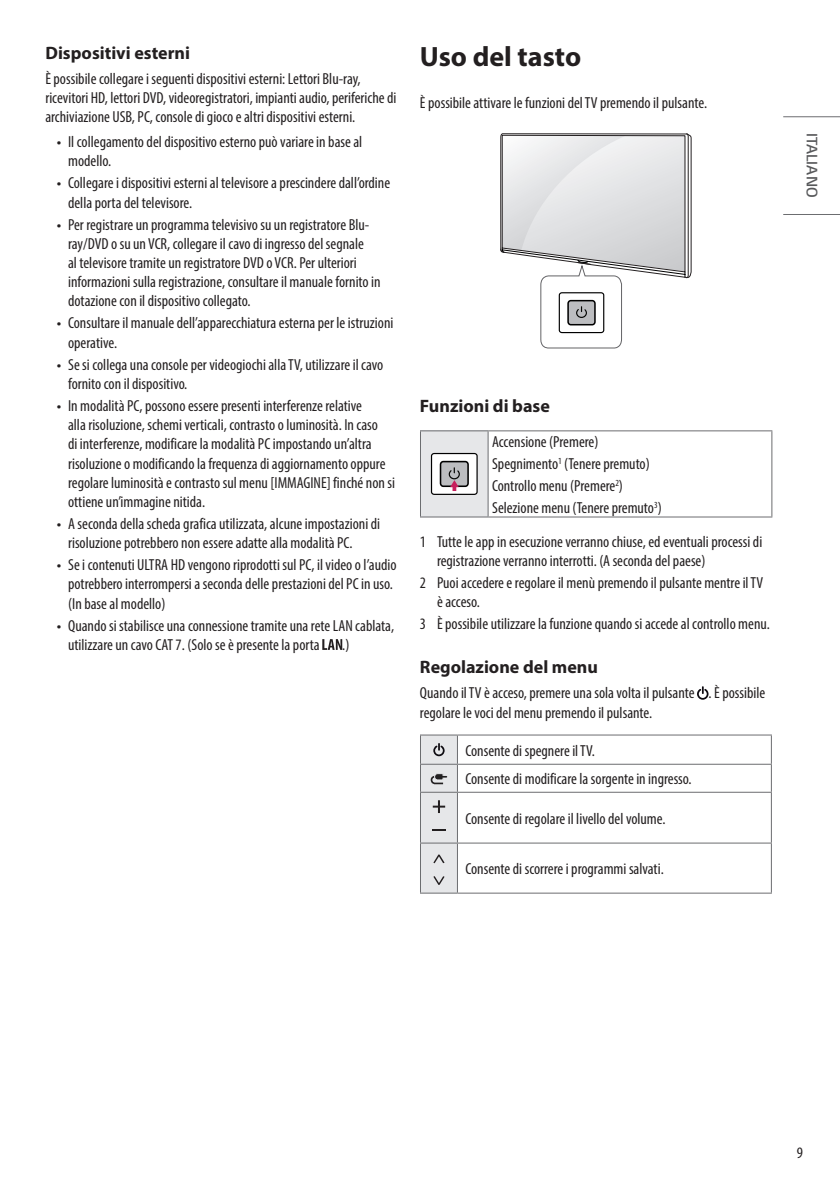
<style>
.page{position:relative;width:840px;height:1191px;background:#fff}
.page>*{position:absolute;margin:0;border:0;box-sizing:border-box;transform-origin:0 0}
.Title1{font:700 28px "Myriad Pro";color:#231f20}
.Title3{font:700 18px "Myriad Pro";color:#231f20}
.Body{font:condensed 16px/19.2px "Myriad Pro";color:#231f20}
.t1{font:600 16px "LG Smart";color:#57585a}
.s1{font-family:"LG Smart";font-stretch:normal}
</style>
<div class="page">
<hr style="left:782px;top:116px;width:57px;height:1px;background:#6c6d70">
<hr style="left:782px;top:214px;width:57px;height:1px;background:#6c6d70">
<svg style="left:322px;top:639px;width:20px;height:11px"></svg>
<svg style="left:500px;top:133px;width:191px;height:216px"></svg>
<div style="left:420px;top:431px;width:68px;height:86px;background:#e6e7e9"></div>
<hr style="left:420px;top:430px;width:68px;height:1px;background:#6c6d70">
<hr style="left:420px;top:431px;width:1px;height:85px;background:#6c6d70">
<hr style="left:420px;top:516px;width:68px;height:1px;background:#6c6d70">
<hr style="left:488px;top:430px;width:284px;height:1px;background:#6c6d70">
<hr style="left:487px;top:431px;width:1px;height:85px;background:#6c6d70">
<hr style="left:771px;top:431px;width:1px;height:85px;background:#6c6d70">
<hr style="left:488px;top:516px;width:284px;height:1px;background:#6c6d70">
<div style="left:431px;top:453px;width:46px;height:41px;background:#fff;border-radius:3px"></div>
<div style="left:430px;top:453px;width:47px;height:42px;border:1px solid #000;border-radius:3px"></div>
<div style="left:440px;top:461px;width:28px;height:25px;background:#bcbdc0;border-radius:3px"></div>
<div style="left:439px;top:461px;width:29px;height:26px;border:2px solid #000;border-radius:3px"></div>
<svg style="left:448px;top:467px;width:12px;height:24px"></svg>
<svg style="left:697px;top:686px;width:11px;height:13px"></svg>
<hr style="left:457px;top:734px;width:314px;height:1px;background:#6c6d70">
<hr style="left:457px;top:763px;width:314px;height:1px;background:#6c6d70">
<svg style="left:770px;top:735px;width:1px;height:56px"></svg>
<hr style="left:457px;top:791px;width:314px;height:1px;background:#6c6d70">
<hr style="left:770px;top:792px;width:1px;height:50px;background:#6c6d70">
<hr style="left:457px;top:842px;width:314px;height:1px;background:#6c6d70">
<hr style="left:770px;top:843px;width:1px;height:49px;background:#6c6d70">
<hr style="left:457px;top:892px;width:314px;height:1px;background:#6c6d70">
<svg style="left:420px;top:734px;width:37px;height:159px;background:#d6d7d9"></svg>
<p class="Title3" style="left:45px;top:41px;width:146px">Dispositivi esterni</p>
<p class="Body" style="left:45px;top:69px;width:352px">È possibile collegare i seguenti dispositivi esterni: Lettori Blu-ray, ricevitori HD, lettori DVD, videoregistratori, impianti audio, periferiche di archiviazione USB, PC, console di gioco e altri dispositivi esterni.</p>
<p class="Body" style="left:68px;top:132px;width:295px;text-indent:-11px"><span class="s1">•</span> Il collegamento del dispositivo esterno può variare in base al modello.</p>
<p class="Body" style="left:68px;top:173px;width:323px;text-indent:-11px"><span class="s1">•</span> Collegare i dispositivi esterni al televisore a prescindere dall’ordine della porta del televisore.</p>
<p class="Body" style="left:68px;top:214px;width:314px;text-indent:-11px"><span class="s1">•</span> Per registrare un programma televisivo su un registratore Blu&shy;ray/DVD o su un VCR, collegare il cavo di ingresso del segnale<br>al televisore tramite un registratore DVD o VCR. Per ulteriori informazioni sulla registrazione, consultare il manuale fornito in dotazione con il dispositivo collegato.</p>
<p class="Body" style="left:68px;top:313px;width:326px;text-indent:-11px"><span class="s1">•</span> Consultare il manuale dell’apparecchiatura esterna per le istruzioni operative.</p>
<p class="Body" style="left:68px;top:354px;width:316px;text-indent:-11px"><span class="s1">•</span> Se si collega una console per videogiochi alla TV, utilizzare il cavo fornito con il dispositivo.</p>
<p class="Body" style="left:68px;top:396px;width:328px;text-indent:-11px"><span class="s1">•</span> In modalità PC, possono essere presenti interferenze relative<br>alla risoluzione, schemi verticali, contrasto o luminosità. In caso<br>di interferenze, modificare la modalità PC impostando un’altra risoluzione o modificando la frequenza di aggiornamento oppure regolare luminosità e contrasto sul menu [IMMAGINE] finché non si ottiene un’immagine nitida.</p>
<p class="Body" style="left:68px;top:514px;width:313px;text-indent:-11px"><span class="s1">•</span> A seconda della scheda grafica utilizzata, alcune impostazioni di risoluzione potrebbero non essere adatte alla modalità PC.</p>
<p class="Body" style="left:68px;top:555px;width:330px;text-indent:-11px"><span class="s1">•</span> Se i contenuti ULTRA HD vengono riprodotti sul PC, il video o l’audio potrebbero interrompersi a seconda delle prestazioni del PC in uso. (In base al modello)</p>
<p class="Body" style="left:68px;top:615px;width:327px;text-indent:-11px"><span class="s1">•</span> Quando si stabilisce una connessione tramite una rete LAN cablata, utilizzare un cavo CAT 7. (Solo se è presente la porta</p>
<p class="Body" style="left:342px;top:635px;width:9px">.)</p>
<p class="Title1" style="left:420px;top:39px;width:163px">Uso del tasto</p>
<p class="Body" style="left:420px;top:93px;width:288px">È possibile attivare le funzioni del TV premendo il pulsante.</p>
<p class="Title3" style="left:420px;top:394px;width:131px">Funzioni di base</p>
<p class="Body" style="left:492px;top:432px;width:108px">Accensione (Premere)</p>
<p class="Body" style="left:492px;top:454px;width:159px">Spegnimento<sup>1</sup> (Tenere premuto)</p>
<p class="Body" style="left:492px;top:476px;width:132px">Controllo menu (Premere<sup>2</sup>)</p>
<p class="Body" style="left:492px;top:498px;width:171px">Selezione menu (Tenere premuto<sup>3</sup>)</p>
<p class="Body" style="left:437px;top:531px;width:326px;text-indent:-17px">1 Tutte le app in esecuzione verranno chiuse, ed eventuali processi di registrazione verranno interrotti. (A seconda del paese)</p>
<p class="Body" style="left:437px;top:573px;width:327px;text-indent:-17px">2 Puoi accedere e regolare il menù premendo il pulsante mentre il TV è acceso.</p>
<p class="Body" style="left:420px;top:614px;width:351px">3 È possibile utilizzare la funzione quando si accede al controllo menu.</p>
<p class="Title3" style="left:420px;top:655px;width:179px">Regolazione del menu</p>
<p class="Body" style="left:420px;top:683px;width:346px">Quando il TV è acceso, premere una sola volta il pulsante . È possibile regolare le voci del menu premendo il pulsante.</p>
<p class="Body" style="left:465px;top:740px;width:131px">Consente di spegnere il TV.</p>
<p class="Body" style="left:465px;top:769px;width:227px">Consente di modificare la sorgente in ingresso.</p>
<p class="Body" style="left:465px;top:808px;width:201px">Consente di regolare il livello del volume.</p>
<p class="Body" style="left:465px;top:859px;width:200px">Consente di scorrere i programmi salvati.</p>
<p class="t1" style="left:822px;top:133px;width:66px;rotate:90deg">ITALIANO</p>
<p class="Body" style="left:796px;top:1142px;width:8px">9</p>
</div>
